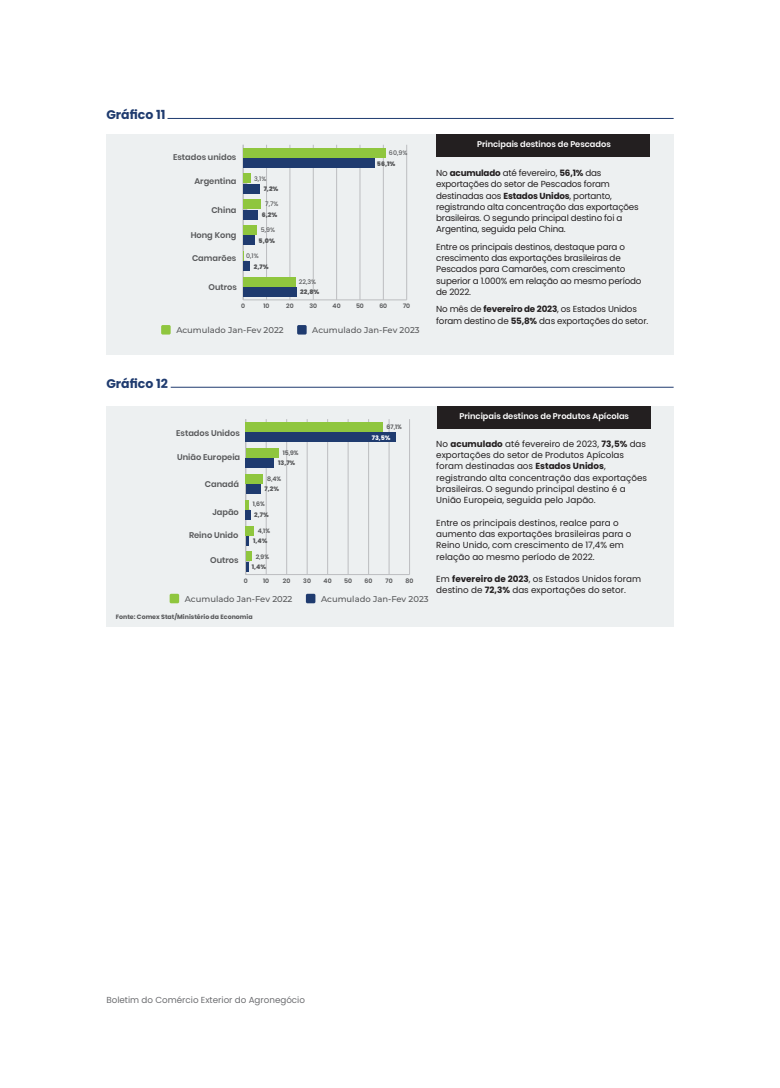
<style>
.page{position:relative;width:780px;height:1088px;background:#fff}
.page>*{position:absolute;margin:0;border:0;box-sizing:border-box;transform-origin:0 0}
.t1{font:700 12.5px "Poppins";color:#1f3b6f}
.t2{font:8.75px/11.2px "Poppins";letter-spacing:-.02em;color:#231f20}
.t3{font:8.75px/11.2px "Poppins";color:#231f20}
.t4{font:8.75px "Poppins";color:#6c6d70}
.t5{font:500 8.38px "Montserrat";color:#57585a}
.t6{font:600 8.25px "Poppins";color:#57585a}
.t7{font:600 8.25px "Poppins";color:#fff}
.t8{font:600 6.25px "Poppins";color:#57585a}
.t9{font:700 6.25px "Poppins";color:#57585a}
.t10{font:500 6.25px "Poppins";color:#57585a}
.t11{font:900 6.25px "Poppins";color:#57585a}
.t12{font:800 6.25px "Poppins";color:#57585a}
.t13{font:800 6.25px "Poppins";color:#fff}
.s1{font-weight:700}
</style>
<div class="page">
<div style="left:106px;top:134px;width:567px;height:220px;background:#edf0f1"></div>
<hr style="left:243px;top:300px;width:163px;height:1px;background:#bcbdc0">
<hr style="left:266px;top:145px;width:1px;height:155px;background:#bcbdc0">
<hr style="left:289px;top:145px;width:1px;height:155px;background:#bcbdc0">
<hr style="left:313px;top:145px;width:1px;height:155px;background:#bcbdc0">
<hr style="left:336px;top:145px;width:1px;height:155px;background:#bcbdc0">
<hr style="left:359px;top:145px;width:1px;height:155px;background:#bcbdc0">
<hr style="left:383px;top:145px;width:1px;height:155px;background:#bcbdc0">
<hr style="left:406px;top:145px;width:1px;height:155px;background:#bcbdc0">
<hr style="left:243px;top:145px;width:1px;height:155px;background:#bcbdc0">
<div style="left:243px;top:158px;width:131px;height:9px;background:#1f3b6f"></div>
<div style="left:243px;top:184px;width:17px;height:9px;background:#1f3b6f"></div>
<div style="left:243px;top:210px;width:15px;height:9px;background:#1f3b6f"></div>
<div style="left:243px;top:236px;width:12px;height:9px;background:#1f3b6f"></div>
<div style="left:243px;top:262px;width:6px;height:9px;background:#1f3b6f"></div>
<div style="left:243px;top:287px;width:53px;height:10px;background:#1f3b6f"></div>
<div style="left:243px;top:148px;width:142px;height:9px;background:#8fc63e"></div>
<div style="left:243px;top:174px;width:7px;height:9px;background:#8fc63e"></div>
<div style="left:243px;top:200px;width:18px;height:9px;background:#8fc63e"></div>
<div style="left:243px;top:225px;width:14px;height:10px;background:#8fc63e"></div>
<svg style="left:243px;top:251px;width:4px;height:11px"></svg>
<div style="left:243px;top:277px;width:52px;height:9px;background:#8fc63e"></div>
<div style="left:437px;top:134px;width:213px;height:23px;background:#231f20"></div>
<div style="left:161px;top:325px;width:10px;height:10px;background:#8fc63e;border-radius:2px"></div>
<div style="left:297px;top:325px;width:9px;height:10px;background:#1f3b6f;border-radius:2px"></div>
<div style="left:106px;top:406px;width:567px;height:221px;background:#edf0f1"></div>
<div style="left:437px;top:406px;width:213px;height:22px;background:#231f20"></div>
<hr style="left:246px;top:574px;width:163px;height:1px;background:#bcbdc0">
<hr style="left:266px;top:419px;width:1px;height:155px;background:#bcbdc0">
<hr style="left:286px;top:419px;width:1px;height:155px;background:#bcbdc0">
<hr style="left:307px;top:419px;width:1px;height:155px;background:#bcbdc0">
<hr style="left:327px;top:419px;width:1px;height:155px;background:#bcbdc0">
<hr style="left:348px;top:419px;width:1px;height:155px;background:#bcbdc0">
<hr style="left:368px;top:419px;width:1px;height:155px;background:#bcbdc0">
<hr style="left:389px;top:419px;width:1px;height:155px;background:#bcbdc0">
<hr style="left:409px;top:419px;width:1px;height:155px;background:#bcbdc0">
<hr style="left:245px;top:419px;width:1px;height:155px;background:#bcbdc0">
<div style="left:246px;top:433px;width:150px;height:9px;background:#1f3b6f"></div>
<div style="left:246px;top:458px;width:28px;height:10px;background:#1f3b6f"></div>
<div style="left:246px;top:484px;width:14px;height:10px;background:#1f3b6f"></div>
<div style="left:246px;top:510px;width:5px;height:10px;background:#1f3b6f"></div>
<svg style="left:246px;top:535px;width:4px;height:10px"></svg>
<svg style="left:246px;top:561px;width:4px;height:10px"></svg>
<div style="left:246px;top:422px;width:137px;height:9px;background:#8fc63e"></div>
<div style="left:246px;top:448px;width:32px;height:9px;background:#8fc63e"></div>
<div style="left:246px;top:474px;width:17px;height:9px;background:#8fc63e"></div>
<svg style="left:246px;top:500px;width:4px;height:10px"></svg>
<div style="left:246px;top:526px;width:8px;height:9px;background:#8fc63e"></div>
<div style="left:246px;top:552px;width:6px;height:9px;background:#8fc63e"></div>
<div style="left:170px;top:594px;width:9px;height:9px;background:#8fc63e;border-radius:2px"></div>
<div style="left:306px;top:594px;width:9px;height:9px;background:#1f3b6f;border-radius:2px"></div>
<hr style="left:167px;top:118px;width:506px;height:1px;background:#1f3b6f">
<hr style="left:171px;top:387px;width:502px;height:1px;background:#1f3b6f">
<h1 class="t1" style="left:106px;top:108px;width:61px">Gráfico 11</h1>
<p class="t6" style="left:173px;top:152px;width:65px">Estados unidos</p>
<p class="t6" style="left:194px;top:176px;width:43px">Argentina</p>
<p class="t6" style="left:211px;top:205px;width:27px">China</p>
<p class="t6" style="left:191px;top:230px;width:47px">Hong Kong</p>
<p class="t6" style="left:192px;top:253px;width:46px">Camarões</p>
<p class="t6" style="left:208px;top:282px;width:30px">Outros</p>
<p class="t10" style="left:254px;top:175px;width:14px">3,1%</p>
<p class="t10" style="left:265px;top:200px;width:15px">7,7%</p>
<p class="t10" style="left:261px;top:226px;width:16px">5,9%</p>
<p class="t10" style="left:246px;top:252px;width:14px">0,1%</p>
<p class="t11" style="left:264px;top:185px;width:16px">7,2%</p>
<p class="t11" style="left:262px;top:211px;width:17px">6,2%</p>
<p class="t11" style="left:258px;top:237px;width:18px">5,0%</p>
<p class="t11" style="left:254px;top:263px;width:16px">2,7%</p>
<p class="t10" style="left:299px;top:278px;width:19px">22,3%</p>
<p class="t11" style="left:300px;top:288px;width:21px">22,8%</p>
<p class="t10" style="left:389px;top:149px;width:20px">60,9%</p>
<p class="t11" style="left:377px;top:160px;width:20px">56,1%</p>
<p class="t8" style="left:241px;top:302px;width:5px">0</p>
<p class="t8" style="left:263px;top:302px;width:8px">10</p>
<p class="t8" style="left:286px;top:302px;width:9px">20</p>
<p class="t8" style="left:309px;top:302px;width:9px">30</p>
<p class="t8" style="left:332px;top:302px;width:10px">40</p>
<p class="t8" style="left:356px;top:302px;width:9px">50</p>
<p class="t8" style="left:379px;top:302px;width:9px">60</p>
<p class="t8" style="left:403px;top:302px;width:9px">70</p>
<p class="t5" style="left:176px;top:324px;width:109px">Acumulado Jan-Fev 2022</p>
<p class="t5" style="left:312px;top:324px;width:109px">Acumulado Jan-Fev 2023</p>
<p class="t7" style="left:477px;top:140px;width:135px">Principais destinos de Pescados</p>
<p class="t2" style="left:436px;top:167px;width:204px">No <span class="s1">acumulado</span> até fevereiro, <span class="s1">56,1%</span> das exportações do setor de Pescados foram destinadas aos <span class="s1">Estados Unidos</span>, portanto, registrando alta concentração das exportações brasileiras. O segundo principal destino foi a Argentina, seguida pela China.</p>
<p class="t2" style="left:436px;top:241px;width:207px">Entre os principais destinos, destaque para o crescimento das exportações brasileiras de Pescados para Camarões, com crescimento superior a 1.000% em relação ao mesmo período de 2022.</p>
<p class="t2" style="left:436px;top:304px;width:213px">No mês de <span class="s1">fevereiro de 2023</span>, os Estados Unidos foram destino de <span class="s1">55,8%</span> das exportações do setor.</p>
<h1 class="t1" style="left:106px;top:377px;width:63px">Gráfico 12</h1>
<p class="t6" style="left:176px;top:428px;width:65px">Estados Unidos</p>
<p class="t6" style="left:177px;top:453px;width:65px">União Europeia</p>
<p class="t6" style="left:205px;top:479px;width:36px">Canadá</p>
<p class="t6" style="left:212px;top:507px;width:28px">Japão</p>
<p class="t6" style="left:189px;top:530px;width:51px">Reino Unido</p>
<p class="t6" style="left:210px;top:556px;width:30px">Outros</p>
<p class="t8" style="left:283px;top:449px;width:17px">15,9%</p>
<p class="t12" style="left:278px;top:459px;width:19px">13,7%</p>
<p class="t12" style="left:264px;top:485px;width:16px">7,2%</p>
<p class="t12" style="left:254px;top:511px;width:16px">2,7%</p>
<p class="t12" style="left:253px;top:537px;width:16px">1,4%</p>
<p class="t12" style="left:252px;top:563px;width:16px">1,4%</p>
<p class="t8" style="left:267px;top:475px;width:16px">8,4%</p>
<p class="t8" style="left:253px;top:500px;width:14px">1,6%</p>
<p class="t8" style="left:258px;top:527px;width:14px">4,1%</p>
<p class="t8" style="left:256px;top:553px;width:15px">2,9%</p>
<p class="t8" style="left:386px;top:423px;width:17px">67,1%</p>
<p class="t13" style="left:372px;top:434px;width:20px">73,5%</p>
<p class="t8" style="left:244px;top:577px;width:5px">0</p>
<p class="t8" style="left:263px;top:577px;width:8px">10</p>
<p class="t8" style="left:283px;top:577px;width:9px">20</p>
<p class="t8" style="left:303px;top:577px;width:9px">30</p>
<p class="t8" style="left:323px;top:577px;width:10px">40</p>
<p class="t8" style="left:344px;top:577px;width:9px">50</p>
<p class="t8" style="left:364px;top:577px;width:9px">60</p>
<p class="t8" style="left:385px;top:577px;width:9px">70</p>
<p class="t8" style="left:405px;top:577px;width:9px">80</p>
<p class="t5" style="left:185px;top:593px;width:109px">Acumulado Jan-Fev 2022</p>
<p class="t5" style="left:321px;top:593px;width:109px">Acumulado Jan-Fev 2023</p>
<p class="t9" style="left:116px;top:613px;width:138px">Fonte: Comex Stat/Ministério da Economia</p>
<p class="t7" style="left:459px;top:412px;width:171px">Principais destinos de Produtos Apícolas</p>
<p class="t3" style="left:436px;top:438px;width:212px">No <span class="s1">acumulado</span> até fevereiro de 2023, <span class="s1">73,5%</span> das exportações do setor de Produtos Apícolas foram destinadas aos <span class="s1">Estados Unidos</span>, registrando alta concentração das exportações brasileiras. O segundo principal destino é a União Europeia, seguida pelo Japão.</p>
<p class="t3" style="left:436px;top:517px;width:197px">Entre os principais destinos, realce para o aumento das exportações brasileiras para o Reino Unido, com crescimento de 17,4% em relação ao mesmo período de 2022.</p>
<p class="t3" style="left:436px;top:573px;width:206px">Em <span class="s1">fevereiro de 2023</span>, os Estados Unidos foram destino de <span class="s1">72,3%</span> das exportações do setor.</p>
<p class="t4" style="left:106px;top:995px;width:200px">Boletim do Comércio Exterior do Agronegócio</p>
</div>
